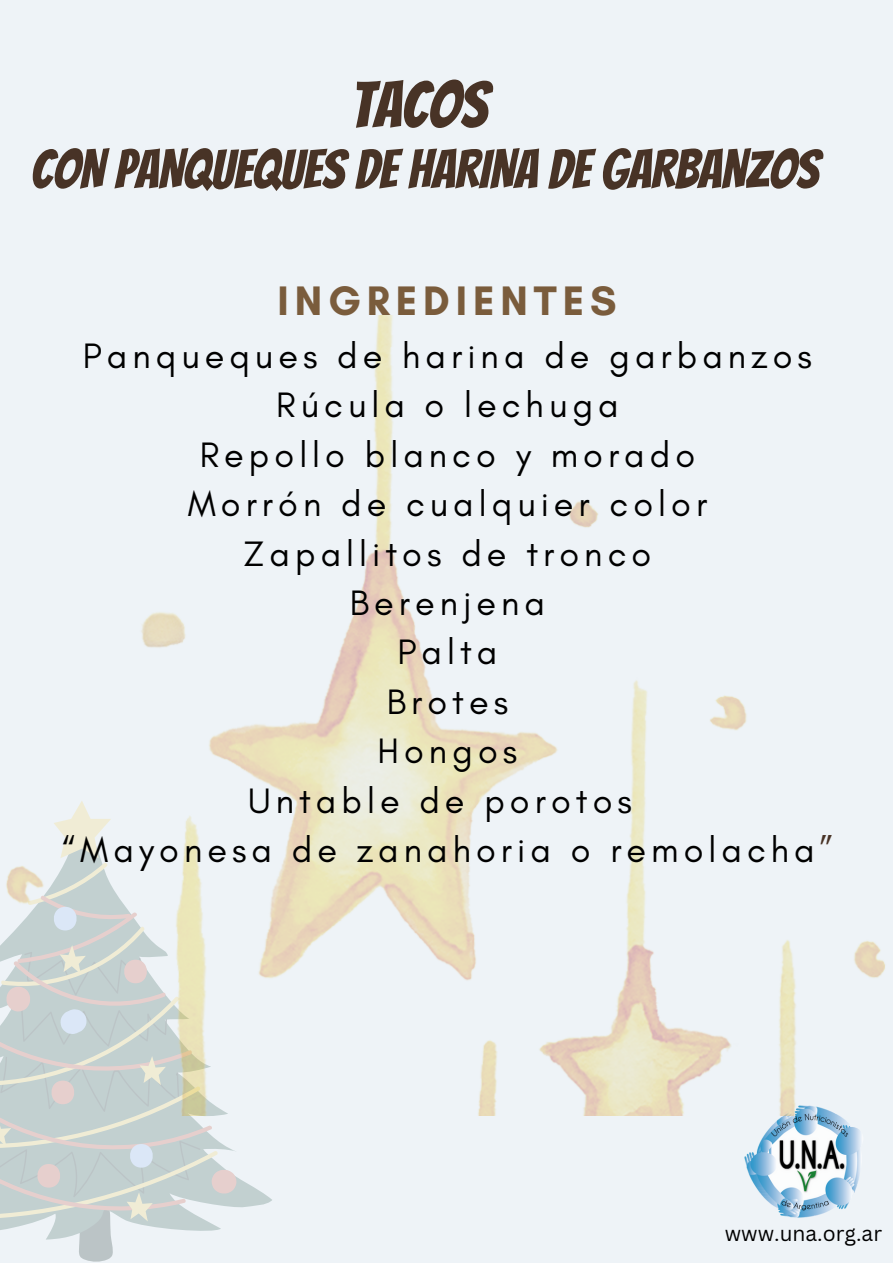
<style>
.page{position:relative;width:893px;height:1264px;background:#fff}
.page>*{position:absolute;margin:0;border:0;box-sizing:border-box;transform-origin:0 0}
.t1{font:64.5px "Bangers";color:#483326}
.t2{font:54px "Bangers";color:#483326}
.t3{font:700 42px "Glacial Indifference";letter-spacing:.14em;color:#7a5c3c}
.t4{font:36px/49.5px "Glacial Indifference";letter-spacing:.14em;color:#000;text-align:center}
.t5{font:21px "Canva Sans";color:#000}
.s1{color:#483326}
</style>
<div class="page">
<div style="left:0;top:0;width:892px;height:1262px;background:#eef3f7"></div>
<img style="left:744px;top:1115px;width:116px;height:103px">
<svg style="left:79px;top:1239px;width:34px;height:23px"></svg>
<svg style="left:0;top:1177px;width:272px;height:62px"></svg>
<svg style="left:166px;top:1115px;width:70px;height:105px;fill:#c2d0d0"></svg>
<svg style="left:0;top:1115px;width:166px;height:106px;background:#cdd4d1"></svg>
<svg style="left:0;top:941px;width:157px;height:251px;background:#c9d2d1"></svg>
<img style="left:5px;top:315px;width:880px;height:800px">
<h1 class="t1" style="left:350px;top:71px;width:139px">TACOS</h1>
<h2 class="t2" style="left:31px;top:141px;width:789px">CON PANQUEQUES DE HARINA DE GARBANZOS</h2>
<p class="t3" style="left:277px;top:275px;width:340px">INGREDIENTES</p>
<p class="t4" style="left:62px;top:330px;width:772px">Panqueques de harina de garbanzos<br>Rúcula o lechuga<br>Repollo blanco y morado<br>Morrón de cualquier color<br>Zapallitos de tronco<br>Berenjena<br>Palta<br>Brotes<br>Hongos<br>Untable de porotos<br>“Mayonesa de zanahoria o remolacha<span class="s1">”</span></p>
<p class="t5" style="left:724px;top:1218px;width:159px">www.una.org.ar</p>
</div>
